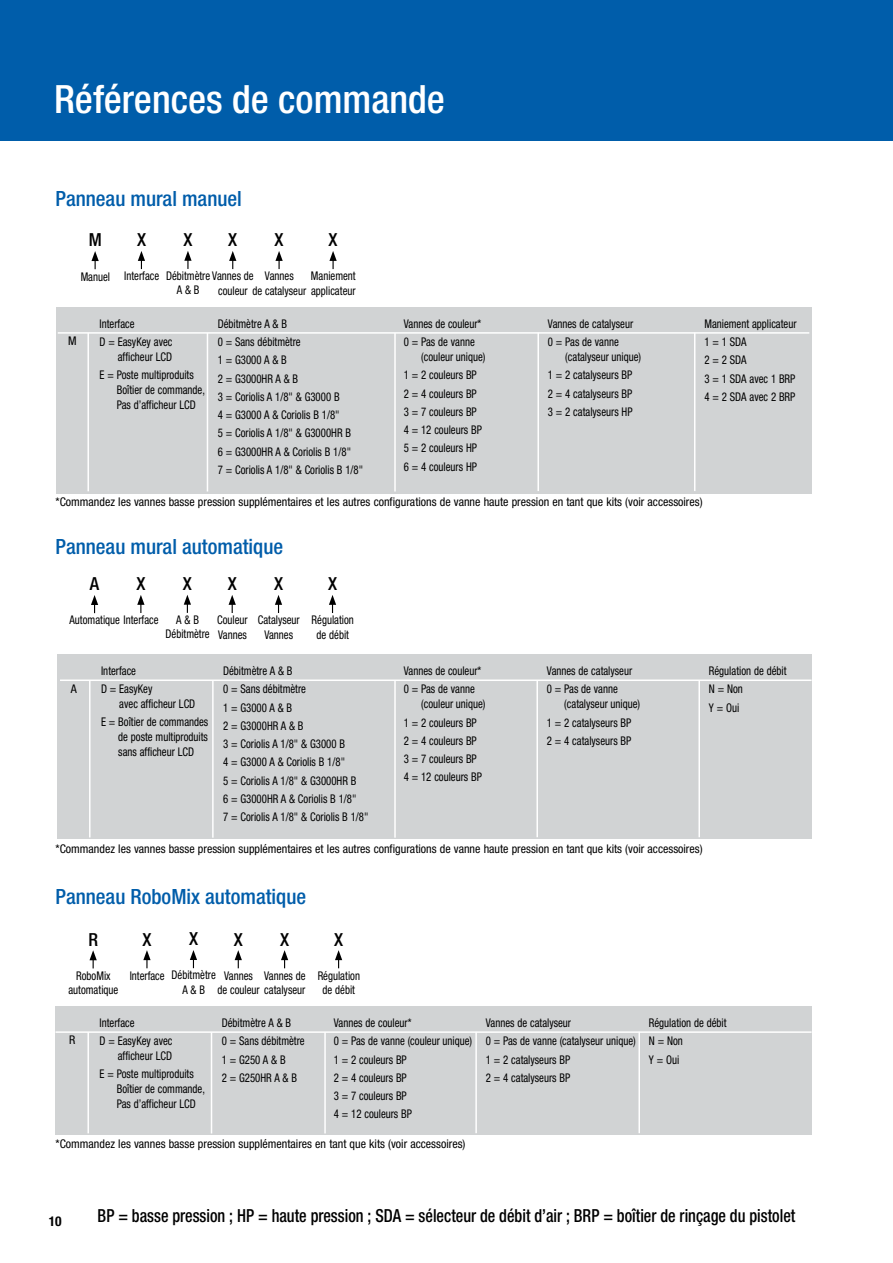
<style>
.page{position:relative;width:893px;height:1263px;background:#fff}
.page>*{position:absolute;margin:0;border:0;box-sizing:border-box;transform-origin:0 0}
.t1{font:500 condensed 39px "Helvetica Neue LT Std";color:#fff}
.t2{font:500 condensed 21px "Helvetica Neue LT Std";color:#005daa}
.t3{font:500 condensed 18px "Helvetica Neue LT Std";color:#000;scale:.9 1}
.t4{font:500 condensed 18px "Helvetica Neue LT Std";color:#000}
.t5{font:700 condensed 13.5px "Helvetica Neue LT Std";color:#000}
.t6{font:condensed 12px/18.3px "Helvetica Neue LT Std";color:#000;scale:.9 1}
.t7{font:condensed 12px "Helvetica Neue LT Std";color:#000}
</style>
<div class="page">
<svg style="left:91px;top:251px;width:8px;height:18px"></svg>
<svg style="left:138px;top:251px;width:7px;height:18px"></svg>
<svg style="left:184px;top:251px;width:8px;height:18px"></svg>
<svg style="left:229px;top:251px;width:7px;height:18px"></svg>
<svg style="left:275px;top:251px;width:8px;height:18px"></svg>
<svg style="left:329px;top:251px;width:8px;height:18px"></svg>
<div style="left:56px;top:307px;width:756px;height:186px;background:#d1d3d4"></div>
<hr style="left:58px;top:332px;width:751px;height:2px;background:#fff">
<hr style="left:87px;top:333px;width:2px;height:158px;background:#fff">
<hr style="left:207px;top:333px;width:1px;height:158px;background:#fff">
<hr style="left:537px;top:333px;width:2px;height:158px;background:#fff">
<hr style="left:394px;top:333px;width:2px;height:158px;background:#fff">
<hr style="left:694px;top:333px;width:1px;height:158px;background:#fff">
<div style="left:57px;top:654px;width:755px;height:185px;background:#d1d3d4"></div>
<hr style="left:60px;top:679px;width:752px;height:2px;background:#fff">
<hr style="left:89px;top:680px;width:2px;height:157px;background:#fff">
<hr style="left:212px;top:680px;width:2px;height:158px;background:#fff">
<hr style="left:536px;top:680px;width:2px;height:157px;background:#fff">
<hr style="left:394px;top:680px;width:2px;height:158px;background:#fff">
<hr style="left:698px;top:680px;width:2px;height:157px;background:#fff">
<svg style="left:91px;top:595px;width:7px;height:18px"></svg>
<svg style="left:137px;top:595px;width:8px;height:18px"></svg>
<svg style="left:184px;top:595px;width:7px;height:18px"></svg>
<svg style="left:229px;top:595px;width:7px;height:18px"></svg>
<svg style="left:275px;top:595px;width:7px;height:18px"></svg>
<svg style="left:329px;top:595px;width:7px;height:18px"></svg>
<div style="left:56px;top:1006px;width:756px;height:129px;background:#d1d3d4"></div>
<hr style="left:56px;top:1031px;width:756px;height:2px;background:#fff">
<hr style="left:87px;top:1032px;width:2px;height:101px;background:#fff">
<hr style="left:211px;top:1032px;width:1px;height:101px;background:#fff">
<hr style="left:475px;top:1032px;width:2px;height:101px;background:#fff">
<hr style="left:324px;top:1032px;width:2px;height:101px;background:#fff">
<hr style="left:638px;top:1032px;width:2px;height:101px;background:#fff">
<svg style="left:89px;top:950px;width:8px;height:18px"></svg>
<svg style="left:143px;top:950px;width:8px;height:18px"></svg>
<svg style="left:190px;top:950px;width:7px;height:18px"></svg>
<svg style="left:235px;top:950px;width:7px;height:18px"></svg>
<svg style="left:281px;top:950px;width:7px;height:18px"></svg>
<svg style="left:335px;top:950px;width:7px;height:18px"></svg>
<div style="left:0;top:0;width:893px;height:140px;background:#005daa"></div>
<h1 class="t1" style="left:54px;top:85px;width:393px">Références de commande</h1>
<h2 class="t2" style="left:56px;top:191px;width:188px">Panneau mural manuel</h2>
<h3 class="t4" style="left:89px;top:234px;width:14px">M</h3>
<p class="t6" style="left:81px;top:269px;width:34px">Manuel</p>
<h3 class="t4" style="left:137px;top:233px;width:10px">X</h3>
<p class="t6" style="left:124px;top:268px;width:40px">Interface</p>
<h3 class="t4" style="left:183px;top:233px;width:10px">X</h3>
<p class="t6" style="left:177px;top:270px;width:87px;line-height:14.2px;text-indent:-11px">Débitmètre Vannes de<br>A &amp; B</p>
<h3 class="t4" style="left:228px;top:233px;width:10px">X</h3>
<p class="t6" style="left:218px;top:283px;width:154px">couleur de catalyseur applicateur</p>
<h3 class="t4" style="left:275px;top:233px;width:10px">X</h3>
<p class="t6" style="left:265px;top:268px;width:33px">Vannes</p>
<h3 class="t4" style="left:329px;top:233px;width:10px">X</h3>
<p class="t6" style="left:311px;top:268px;width:51px">Maniement</p>
<p class="t7" style="left:68px;top:337px;width:10px">M</p>
<p class="t6" style="left:100px;top:316px;width:82px">Interface<br>D = EasyKey avec</p>
<p class="t6" style="left:100px;top:349px;width:106px;text-align:center">afficheur LCD<br>E = Poste multiproduits</p>
<p class="t6" style="left:117px;top:384px;width:100px;line-height:15px">Boîtier de commande,<br>Pas d’afficheur LCD</p>
<p class="t6" style="left:218px;top:316px;width:163px">Débitmètre A &amp; B<br>0 = Sans débitmètre<br>1 = G3000 A &amp; B<br>2 = G3000HR A &amp; B<br>3 = Coriolis A 1/8" &amp; G3000 B<br>4 = G3000 A &amp; Coriolis B 1/8"<br>5 = Coriolis A 1/8" &amp; G3000HR B<br>6 = G3000HR A &amp; Coriolis B 1/8"<br>7 = Coriolis A 1/8" &amp; Coriolis B 1/8"</p>
<p class="t6" style="left:404px;top:316px;width:88px">Vannes de couleur*<br>0 = Pas de vanne</p>
<p class="t6" style="left:404px;top:349px;width:92px;text-indent:17px">(couleur unique)<br>1 = 2 couleurs BP<br>2 = 4 couleurs BP<br>3 = 7 couleurs BP<br>4 = 12 couleurs BP<br>5 = 2 couleurs HP<br>6 = 4 couleurs HP</p>
<p class="t6" style="left:548px;top:316px;width:96px">Vannes de catalyseur<br>0 = Pas de vanne</p>
<p class="t6" style="left:548px;top:349px;width:105px;text-indent:17px">(catalyseur unique)<br>1 = 2 catalyseurs BP<br>2 = 4 catalyseurs BP<br>3 = 2 catalyseurs HP</p>
<p class="t6" style="left:704px;top:316px;width:104px">Maniement applicateur<br>1 = 1 SDA<br>2 = 2 SDA<br>3 = 1 SDA avec 1 BRP<br>4 = 2 SDA avec 2 BRP</p>
<p class="t7" style="left:56px;top:497px;width:649px">*Commandez les vannes basse pression supplémentaires et les autres configurations de vanne haute pression en tant que kits (voir accessoires)</p>
<h2 class="t2" style="left:56px;top:539px;width:229px">Panneau mural automatique</h2>
<h3 class="t4" style="left:136px;top:577px;width:10px">X</h3>
<h3 class="t4" style="left:183px;top:577px;width:10px">X</h3>
<p class="t6" style="left:166px;top:614px;width:51px;line-height:14.2px;text-align:center">A &amp; B<br>Débitmètre</p>
<h3 class="t4" style="left:90px;top:577px;width:11px">A</h3>
<p class="t6" style="left:70px;top:612px;width:100px">Automatique Interface</p>
<h3 class="t4" style="left:228px;top:577px;width:10px">X</h3>
<p class="t6" style="left:217px;top:614px;width:35px;line-height:14.2px">Couleur<br>Vannes</p>
<h3 class="t4" style="left:274px;top:577px;width:10px">X</h3>
<p class="t6" style="left:258px;top:614px;width:48px;line-height:14.2px;text-align:center">Catalyseur<br>Vannes</p>
<h3 class="t4" style="left:328px;top:577px;width:10px">X</h3>
<p class="t6" style="left:312px;top:614px;width:49px;line-height:14.2px;text-align:center">Régulation de débit</p>
<p class="t7" style="left:71px;top:684px;width:7px">A</p>
<p class="t6" style="left:101px;top:663px;width:59px">Interface<br>D = EasyKey</p>
<p class="t6" style="left:101px;top:696px;width:121px;text-align:center">avec afficheur LCD<br>E = Boîtier de commandes</p>
<p class="t6" style="left:118px;top:731px;width:101px;line-height:15px">de poste multiproduits sans afficheur LCD</p>
<p class="t6" style="left:223px;top:663px;width:163px">Débitmètre A &amp; B<br>0 = Sans débitmètre<br>1 = G3000 A &amp; B<br>2 = G3000HR A &amp; B<br>3 = Coriolis A 1/8" &amp; G3000 B<br>4 = G3000 A &amp; Coriolis B 1/8"<br>5 = Coriolis A 1/8" &amp; G3000HR B<br>6 = G3000HR A &amp; Coriolis B 1/8"<br>7 = Coriolis A 1/8" &amp; Coriolis B 1/8"</p>
<p class="t6" style="left:404px;top:663px;width:88px">Vannes de couleur*<br>0 = Pas de vanne</p>
<p class="t6" style="left:404px;top:696px;width:92px;text-indent:17px">(couleur unique)<br>1 = 2 couleurs BP<br>2 = 4 couleurs BP<br>3 = 7 couleurs BP<br>4 = 12 couleurs BP</p>
<p class="t6" style="left:547px;top:663px;width:96px">Vannes de catalyseur<br>0 = Pas de vanne</p>
<p class="t6" style="left:547px;top:696px;width:105px;text-indent:17px">(catalyseur unique)<br>1 = 2 catalyseurs BP<br>2 = 4 catalyseurs BP</p>
<p class="t6" style="left:709px;top:663px;width:88px">Régulation de débit<br>N = Non<br>Y = Oui</p>
<p class="t7" style="left:56px;top:844px;width:649px">*Commandez les vannes basse pression supplémentaires et les autres configurations de vanne haute pression en tant que kits (voir accessoires)</p>
<h2 class="t2" style="left:56px;top:889px;width:252px">Panneau RoboMix automatique</h2>
<h3 class="t4" style="left:88px;top:933px;width:11px">R</h3>
<p class="t6" style="left:68px;top:970px;width:57px;line-height:14.2px;text-align:center">RoboMix automatique</p>
<h3 class="t4" style="left:143px;top:933px;width:10px">X</h3>
<p class="t6" style="left:130px;top:968px;width:40px">Interface</p>
<h3 class="t4" style="left:189px;top:932px;width:10px">X</h3>
<p class="t6" style="left:172px;top:969px;width:51px;line-height:14.2px;text-align:center">Débitmètre<br>A &amp; B</p>
<h3 class="t4" style="left:234px;top:933px;width:10px">X</h3>
<p class="t6" style="left:217px;top:970px;width:99px;line-height:14.2px;text-indent:7px">Vannes<br>de couleur catalyseur</p>
<h3 class="t4" style="left:280px;top:933px;width:10px">X</h3>
<p class="t6" style="left:264px;top:968px;width:48px">Vannes de</p>
<h3 class="t4" style="left:334px;top:933px;width:10px">X</h3>
<p class="t6" style="left:318px;top:970px;width:49px;line-height:14.2px;text-align:center">Régulation de débit</p>
<p class="t7" style="left:69px;top:1036px;width:8px">R</p>
<p class="t6" style="left:100px;top:1015px;width:82px">Interface<br>D = EasyKey avec</p>
<p class="t6" style="left:100px;top:1048px;width:106px;text-align:center">afficheur LCD<br>E = Poste multiproduits</p>
<p class="t6" style="left:117px;top:1083px;width:100px;line-height:15px">Boîtier de commande,<br>Pas d’afficheur LCD</p>
<p class="t6" style="left:222px;top:1015px;width:94px">Débitmètre A &amp; B<br>0 = Sans débitmètre<br>1 = G250 A &amp; B<br>2 = G250HR A &amp; B</p>
<p class="t6" style="left:334px;top:1015px;width:155px">Vannes de couleur*<br>0 = Pas de vanne (couleur unique)<br>1 = 2 couleurs BP<br>2 = 4 couleurs BP<br>3 = 7 couleurs BP<br>4 = 12 couleurs BP</p>
<p class="t6" style="left:486px;top:1015px;width:168px">Vannes de catalyseur<br>0 = Pas de vanne (catalyseur unique)<br>1 = 2 catalyseurs BP<br>2 = 4 catalyseurs BP</p>
<p class="t6" style="left:649px;top:1015px;width:88px">Régulation de débit<br>N = Non<br>Y = Oui</p>
<p class="t7" style="left:56px;top:1139px;width:411px">*Commandez les vannes basse pression supplémentaires en tant que kits (voir accessoires)</p>
<p class="t5" style="left:49px;top:1216px;width:14px">10</p>
<h3 class="t3" style="left:98px;top:1209px;width:777px">BP = basse pression ; HP = haute pression ; SDA = sélecteur de débit d’air ; BRP = boîtier de rinçage du pistolet</h3>
</div>
